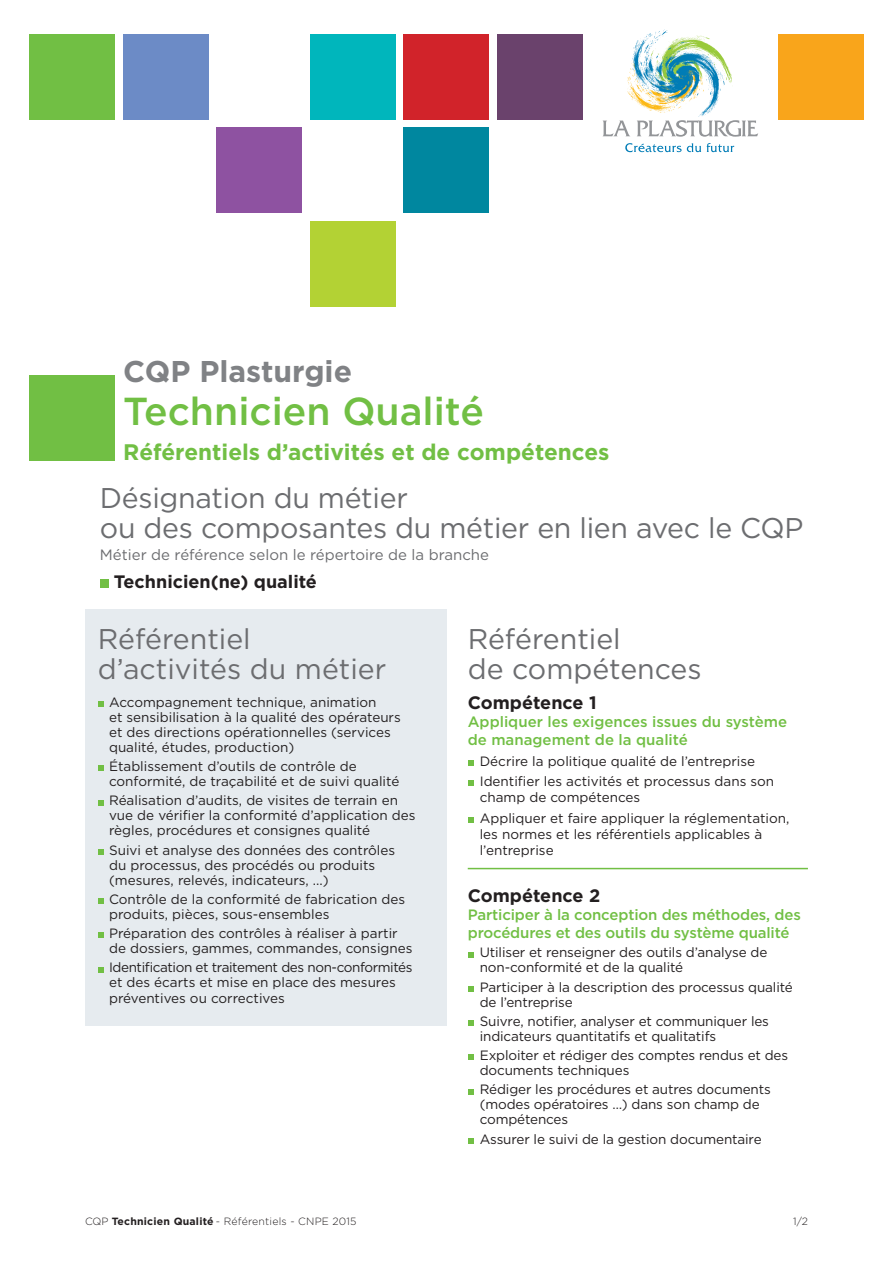
<style>
.page{position:relative;width:893px;height:1263px;background:#fff}
.page>*{position:absolute;margin:0;border:0;box-sizing:border-box;transform-origin:0 0}
.t1{font:500 39px "Gotham";color:#71bf44}
.t2{font:700 30px "Gotham";color:#808285}
.t3{font:28.5px/30px "Gotham";letter-spacing:-.01em;color:#6c6d70}
.t4{font:700 22.5px "Gotham";color:#71bf44}
.t5{font:700 18px "Gotham";color:#231f20}
.t6{font:500 15px/18px "Gotham";letter-spacing:-.01em;color:#71bf44}
.t7{font:15px "Gotham";color:#6c6d70}
.t8{font:13.5px/15px "Gotham";color:#231f20}
.t9{font:13.5px/15.6px "Gotham";letter-spacing:-.02em;color:#231f20}
.t10{font:300 10.5px "Gotham";letter-spacing:.02em;color:#231f20}
.s1{font-weight:700}
</style>
<div class="page">
<div style="left:85px;top:609px;width:361px;height:417px;background:#e6ebef"></div>
<svg style="left:98px;top:701px;width:5px;height:6px"></svg>
<svg style="left:98px;top:765px;width:5px;height:6px"></svg>
<svg style="left:98px;top:800px;width:5px;height:5px"></svg>
<svg style="left:98px;top:849px;width:5px;height:5px"></svg>
<svg style="left:98px;top:898px;width:5px;height:6px"></svg>
<svg style="left:98px;top:932px;width:5px;height:6px"></svg>
<svg style="left:98px;top:967px;width:5px;height:5px"></svg>
<hr style="left:468px;top:868px;width:340px;height:1px;background:#71bf44">
<svg style="left:468px;top:760px;width:5px;height:5px"></svg>
<svg style="left:468px;top:780px;width:5px;height:6px"></svg>
<svg style="left:468px;top:817px;width:5px;height:6px"></svg>
<svg style="left:468px;top:952px;width:5px;height:5px"></svg>
<svg style="left:468px;top:986px;width:5px;height:6px"></svg>
<svg style="left:468px;top:1020px;width:5px;height:6px"></svg>
<svg style="left:468px;top:1055px;width:5px;height:5px"></svg>
<svg style="left:468px;top:1089px;width:5px;height:5px"></svg>
<svg style="left:468px;top:1138px;width:5px;height:6px"></svg>
<div style="left:100px;top:579px;width:8px;height:9px;background:#71bf44"></div>
<div style="left:123px;top:34px;width:85px;height:85px;background:#6c8bc6"></div>
<div style="left:30px;top:34px;width:85px;height:85px;background:#71bf44"></div>
<div style="left:310px;top:34px;width:85px;height:85px;background:#00b6bc"></div>
<div style="left:778px;top:34px;width:85px;height:85px;background:#f9a51b"></div>
<div style="left:217px;top:128px;width:85px;height:85px;background:#8e52a1"></div>
<div style="left:404px;top:34px;width:85px;height:85px;background:#d1232a"></div>
<div style="left:497px;top:34px;width:86px;height:85px;background:#6a426c"></div>
<div style="left:404px;top:128px;width:85px;height:85px;background:#00879f"></div>
<div style="left:310px;top:221px;width:85px;height:85px;background:#b3d234"></div>
<svg style="left:625px;top:143px;width:109px;height:9px"></svg>
<svg style="left:603px;top:121px;width:27px;height:15px"></svg>
<svg style="left:637px;top:120px;width:121px;height:17px"></svg>
<img style="left:628px;top:29px;width:104px;height:88px">
<div style="left:30px;top:375px;width:85px;height:85px;background:#71bf44"></div>
<h2 class="t2" style="left:123px;top:351px;width:230px">CQP Plasturgie</h2>
<h1 class="t1" style="left:123px;top:385px;width:362px">Technicien Qualité</h1>
<h3 class="t4" style="left:123px;top:437px;width:488px">Référentiels d’activités et de compétences</h3>
<h3 class="t3" style="left:100px;top:482px;width:705px">Désignation du métier<br>ou des composantes du métier en lien avec le CQP</h3>
<p class="t7" style="left:100px;top:545px;width:391px">Métier de référence selon le répertoire de la branche</p>
<h3 class="t5" style="left:114px;top:569px;width:205px">Technicien(ne) qualité</h3>
<h3 class="t3" style="left:98px;top:623px;width:290px">Référentiel d’activités du métier</h3>
<p class="t8" style="left:109px;top:694px;width:293px">Accompagnement technique, animation<br>et sensibilisation à la qualité des opérateurs et des directions opérationnelles (services qualité, études, production)</p>
<p class="t8" style="left:109px;top:758px;width:292px">Établissement d’outils de contrôle de conformité, de traçabilité et de suivi qualité</p>
<p class="t8" style="left:109px;top:793px;width:308px">Réalisation d’audits, de visites de terrain en vue de vérifier la conformité d’application des règles, procédures et consignes qualité</p>
<p class="t8" style="left:109px;top:842px;width:288px">Suivi et analyse des données des contrôles du processus, des procédés ou produits (mesures, relevés, indicateurs, ...)</p>
<p class="t8" style="left:109px;top:891px;width:298px">Contrôle de la conformité de fabrication des produits, pièces, sous-ensembles</p>
<p class="t8" style="left:109px;top:925px;width:305px">Préparation des contrôles à réaliser à partir de dossiers, gammes, commandes, consignes</p>
<p class="t9" style="left:109px;top:959px;width:305px">Identification et traitement des non-conformités et des écarts et mise en place des mesures préventives ou correctives</p>
<h3 class="t3" style="left:468px;top:623px;width:235px">Référentiel<br>de compétences</h3>
<h3 class="t5" style="left:468px;top:691px;width:130px">Compétence 1</h3>
<p class="t6" style="left:468px;top:713px;width:321px">Appliquer les exigences issues du système de management de la qualité</p>
<p class="t8" style="left:480px;top:750px;width:296px;line-height:20.4px">Décrire la politique qualité de l’entreprise<br>Identifier les activités et processus dans son</p>
<p class="t8" style="left:480px;top:787px;width:311px;line-height:20.4px">champ de compétences<br>Appliquer et faire appliquer la réglementation,</p>
<p class="t8" style="left:480px;top:826px;width:284px;line-height:16.2px">les normes et les référentiels applicables à l’entreprise</p>
<h3 class="t5" style="left:468px;top:884px;width:134px">Compétence 2</h3>
<p class="t6" style="left:468px;top:906px;width:335px">Participer à la conception des méthodes, des procédures et des outils du système qualité</p>
<p class="t8" style="left:480px;top:945px;width:289px">Utiliser et renseigner des outils d’analyse de non-conformité et de la qualité</p>
<p class="t8" style="left:480px;top:979px;width:315px">Participer à la description des processus qualité de l’entreprise</p>
<p class="t8" style="left:480px;top:1013px;width:291px">Suivre, notifier, analyser et communiquer les indicateurs quantitatifs et qualitatifs</p>
<p class="t8" style="left:480px;top:1048px;width:310px">Exploiter et rédiger des comptes rendus et des documents techniques</p>
<p class="t8" style="left:480px;top:1082px;width:293px">Rédiger les procédures et autres documents (modes opératoires …) dans son champ de compétences</p>
<p class="t8" style="left:480px;top:1131px;width:283px">Assurer le suivi de la gestion documentaire</p>
<p class="t10" style="left:85px;top:1214px;width:273px">CQP <span class="s1">Technicien Qualité</span> - Référentiels - CNPE 2015</p>
<p class="t10" style="left:793px;top:1214px;width:16px">1/2</p>
</div>
